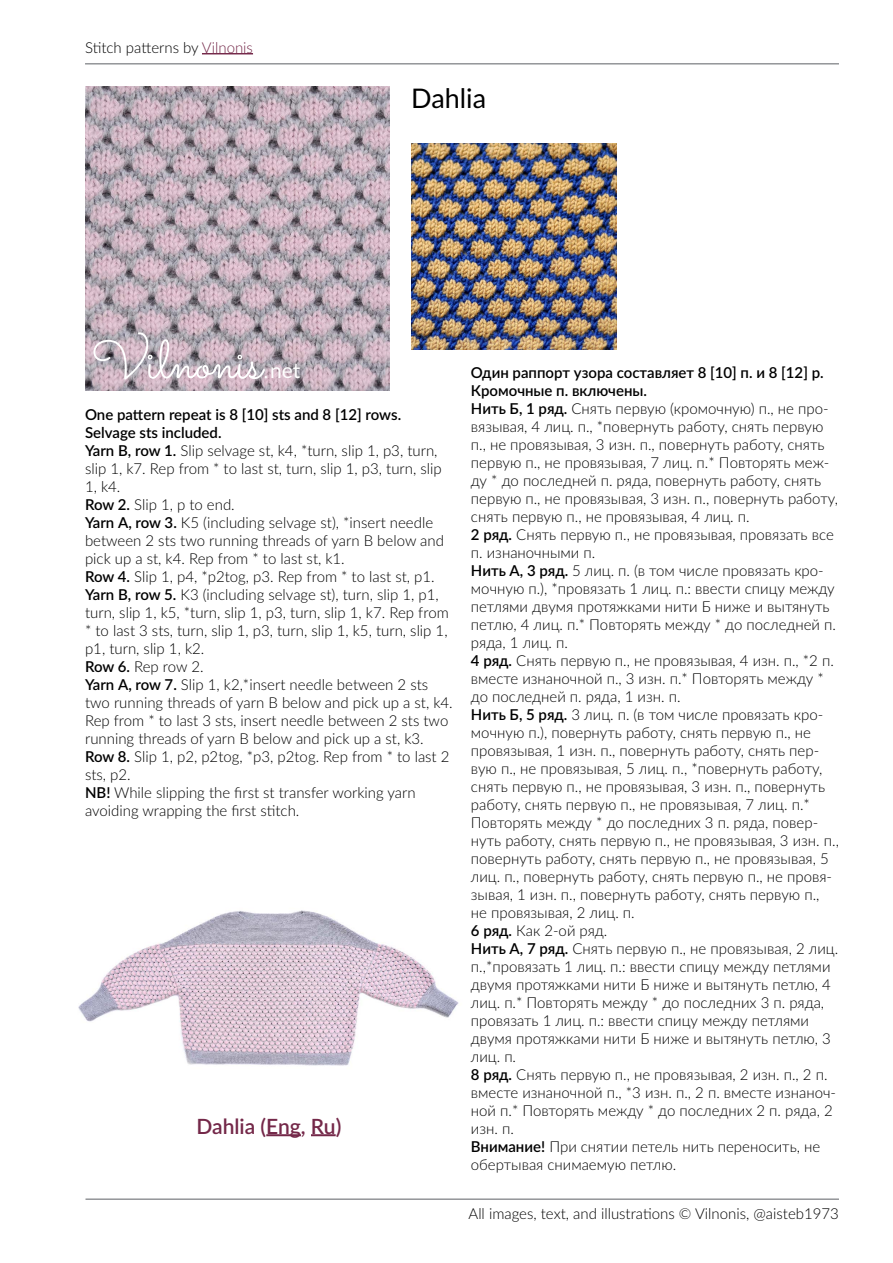
<style>
.page{position:relative;width:893px;height:1263px;background:#fff}
.page>*{position:absolute;margin:0;border:0;box-sizing:border-box;transform-origin:0 0}
.t1{font:54px "Sacramento";color:#fff}
.t2{font:27px "Lato";color:#000}
.t3{font:600 21px "Lato";color:#742849}
.t4{font:300 15px/18px "Lato";color:#000}
.s1{color:#742849}
.s2{font-family:"Lato";font-weight:100;font-size:36px}
.s3{font-family:"Lato";font-size:21px}
.s4{font-weight:600}
</style>
<div class="page">
<hr style="left:86px;top:1198px;width:753px;height:2px;background:#939598">
<hr style="left:85px;top:63px;width:754px;height:2px;background:#939598">
<hr style="left:202px;top:53px;width:51px;height:1px;background:#742849">
<img style="left:85px;top:86px;width:304px;height:304px">
<img style="left:78px;top:910px;width:381px;height:227px">
<hr style="left:266px;top:1134px;width:35px;height:2px;background:#742849">
<hr style="left:311px;top:1134px;width:25px;height:2px;background:#742849">
<img style="left:411px;top:144px;width:205px;height:205px">
<p class="t4" style="left:85px;top:38px;width:169px">Stitch patterns by <span class="s1">Vilnonis</span></p>
<h2 class="t2" style="left:411px;top:79px;width:76px">Dahlia</h2>
<h1 class="t1" style="left:91px;top:328px;width:211px">Vilnonis<span class="s2">.</span><span class="s3">net</span></h1>
<p class="t4" style="left:85px;top:405px;width:369px"><span class="s4">One pattern repeat is 8 [10] sts and 8 [12] rows.<br>Selvage sts included.<br>Yarn B, row 1.</span> Slip selvage st, k4, *turn, slip 1, p3, turn, slip 1, k7. Rep from * to last st, turn, slip 1, p3, turn, slip 1, k4.<br><span class="s4">Row 2.</span> Slip 1, p to end.<br><span class="s4">Yarn А, row 3.</span> K5 (including selvage st), *insert needle between 2 sts two running threads of yarn B below and pick up a st, k4. Rep from * to last st, k1.<br><span class="s4">Row 4.</span> Slip 1, p4, *p2tog, p3. Rep from * to last st, p1.<br><span class="s4">Yarn B, row 5.</span> K3 (including selvage st), turn, slip 1, p1, turn, slip 1, k5, *turn, slip 1, p3, turn, slip 1, k7. Rep from * to last 3 sts, turn, slip 1, p3, turn, slip 1, k5, turn, slip 1, p1, turn, slip 1, k2.<br><span class="s4">Row 6.</span> Rep row 2.<br><span class="s4">Yarn А, row 7.</span> Slip 1, k2,*insert needle between 2 sts two running threads of yarn B below and pick up a st, k4.<br>Rep from * to last 3 sts, insert needle between 2 sts two running threads of yarn B below and pick up a st, k3.<br><span class="s4">Row 8.</span> Slip 1, p2, p2tog, *p3, p2tog. Rep from * to last 2 sts, p2.<br><span class="s4">NB!</span> While slipping the first st transfer working yarn avoiding wrapping the first stitch.</p>
<h3 class="t3" style="left:196px;top:1111px;width:146px">Dahlia (Eng, Ru)</h3>
<p class="t4" style="left:471px;top:363px;width:369px"><span class="s4">Один раппорт узора составляет 8 [10] п. и 8 [12] р.<br>Кромочные п. включены.<br>Нить Б, 1 ряд.</span> Снять первую (кромочную) п., не про&shy;вязывая, 4 лиц. п., *повернуть работу, снять первую п., не провязывая, 3 изн. п., повернуть работу, снять первую п., не провязывая, 7 лиц. п.* Повторять меж&shy;ду * до последней п. ряда, повернуть работу, снять первую п., не провязывая, 3 изн. п., повернуть работу, снять первую п., не провязывая, 4 лиц. п.<br><span class="s4">2 ряд.</span> Снять первую п., не провязывая, провязать все п. изнаночными п.<br><span class="s4">Нить А, 3 ряд.</span> 5 лиц. п. (в том числе провязать кро&shy;мочную п.), *провязать 1 лиц. п.: ввести спицу между петлями двумя протяжками нити Б ниже и вытянуть петлю, 4 лиц. п.* Повторять между * до последней п. ряда, 1 лиц. п.<br><span class="s4">4 ряд.</span> Снять первую п., не провязывая, 4 изн. п., *2 п. вместе изнаночной п., 3 изн. п.* Повторять между * до последней п. ряда, 1 изн. п.<br><span class="s4">Нить Б, 5 ряд.</span> 3 лиц. п. (в том числе провязать кро&shy;мочную п.), повернуть работу, снять первую п., не провязывая, 1 изн. п., повернуть работу, снять пер&shy;вую п., не провязывая, 5 лиц. п., *повернуть работу, снять первую п., не провязывая, 3 изн. п., повернуть работу, снять первую п., не провязывая, 7 лиц. п.* Повторять между * до последних 3 п. ряда, повер&shy;нуть работу, снять первую п., не провязывая, 3 изн. п., повернуть работу, снять первую п., не провязывая, 5 лиц. п., повернуть работу, снять первую п., не провя&shy;зывая, 1 изн. п., повернуть работу, снять первую п., не провязывая, 2 лиц. п.<br><span class="s4">6 ряд.</span> Как 2-ой ряд.<br><span class="s4">Нить А, 7 ряд.</span> Снять первую п., не провязывая, 2 лиц. п.,*провязать 1 лиц. п.: ввести спицу между петлями двумя протяжками нити Б ниже и вытянуть петлю, 4 лиц. п.* Повторять между * до последних 3 п. ряда, провязать 1 лиц. п.: ввести спицу между петлями двумя протяжками нити Б ниже и вытянуть петлю, 3 лиц. п.<br><span class="s4">8 ряд.</span> Снять первую п., не провязывая, 2 изн. п., 2 п. вместе изнаночной п., *3 изн. п., 2 п. вместе изнаноч&shy;ной п.* Повторять между * до последних 2 п. ряда, 2 изн. п.<br><span class="s4">Внимание!</span> При снятии петель нить переносить, не обертывая снимаемую петлю.</p>
<p class="t4" style="left:468px;top:1204px;width:372px">All images, text, and illustrations © Vilnonis, @aisteb1973</p>
</div>
